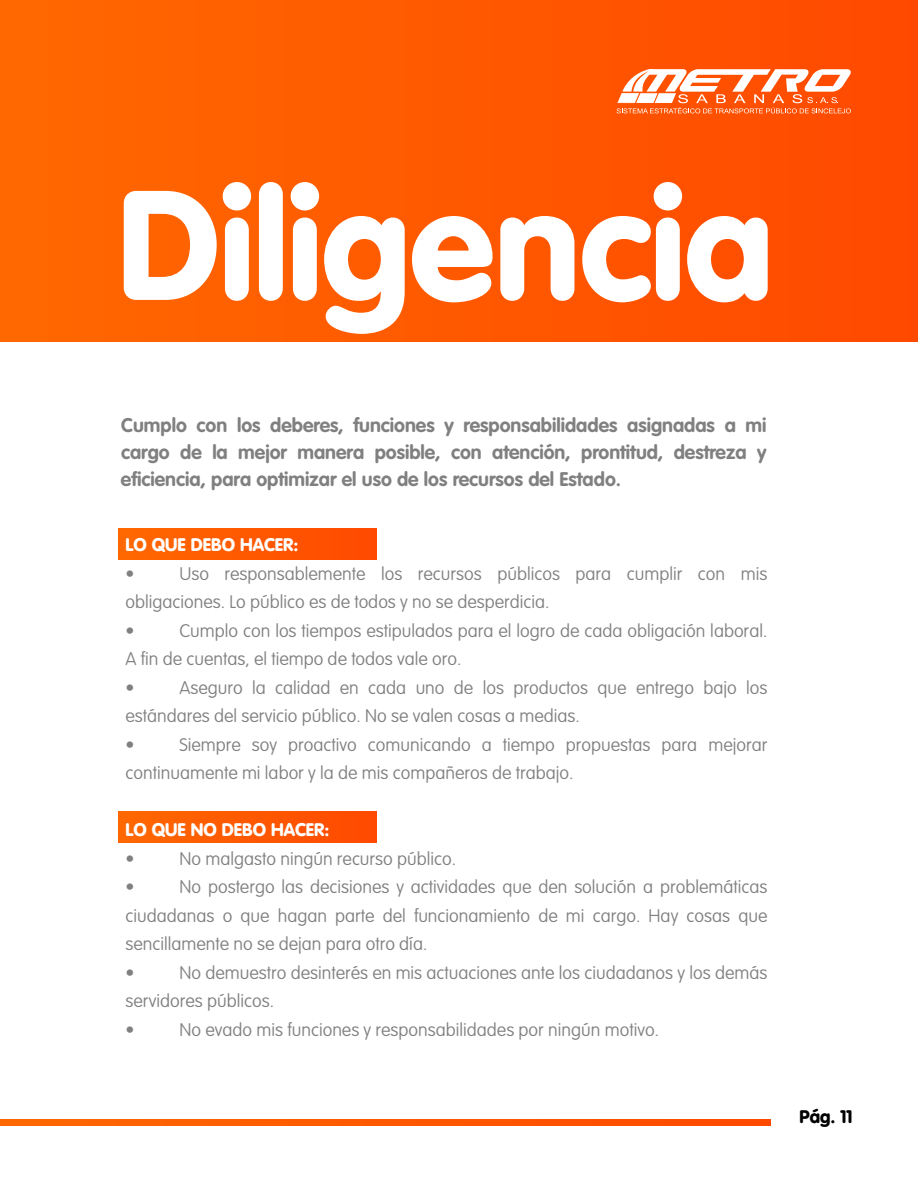
<style>
.page{position:relative;width:918px;height:1188px;background:#fff}
.page>*{position:absolute;margin:0;border:0;box-sizing:border-box;transform-origin:0 0}
.t1{font:900 153.15px "VAG Rounded Std";color:#fff}
.t2{font:700 19.5px/27px "VAG Rounded Std";color:#808080;text-align:justify}
.t3{font:100 18px/28.5px "VAG Rounded Std";color:#808080}
.t4{font:900 18px "VAG Rounded Std";color:#fff}
.t5{font:900 18px "VAG Rounded Std";color:#000}
</style>
<div class="page">
<div style="left:0;top:0;width:918px;height:341px;background:linear-gradient(to right,#ff6800,#ff4900)"></div>
<svg style="left:617px;top:69px;width:234px;height:44px"></svg>
<svg style="left:0;top:1120px;width:771px;height:6px;background:#ff5800"></svg>
<div style="left:119px;top:529px;width:257px;height:31px;background:linear-gradient(to right,#ff6800,#ff4900)"></div>
<div style="left:119px;top:811px;width:257px;height:31px;background:linear-gradient(to right,#ff6800,#ff4900)"></div>
<h1 class="t1" style="left:118px;top:153px;width:656px">Diligencia</h1>
<p class="t2" style="left:121px;top:412px;width:647px">Cumplo con los deberes, funciones y responsabilidades asignadas a mi cargo de la mejor manera posible, con atención, prontitud, destreza y eficiencia, para optimizar el uso de los recursos del Estado.</p>
<p class="t4" style="left:125px;top:534px;width:175px">LO QUE DEBO HACER:</p>
<p class="t3" style="left:125px;top:560px;width:10px">•</p>
<p class="t3" style="left:125px;top:560px;width:643px;text-indent:54px">Uso responsablemente los recursos públicos para cumplir con mis obligaciones. Lo público es de todos y no se desperdicia.<br>•</p>
<p class="t3" style="left:125px;top:617px;width:643px;text-indent:54px">Cumplo con los tiempos estipulados para el logro de cada obligación laboral.<br>A fin de cuentas, el tiempo de todos vale oro.<br>•</p>
<p class="t3" style="left:125px;top:674px;width:643px;text-indent:54px">Aseguro la calidad en cada uno de los productos que entrego bajo los estándares del servicio público. No se valen cosas a medias.<br>•</p>
<p class="t3" style="left:125px;top:731px;width:643px;text-indent:54px">Siempre soy proactivo comunicando a tiempo propuestas para mejorar continuamente mi labor y la de mis compañeros de trabajo.</p>
<p class="t4" style="left:125px;top:819px;width:206px">LO QUE NO DEBO HACER:</p>
<p class="t3" style="left:125px;top:845px;width:10px">•</p>
<p class="t3" style="left:179px;top:845px;width:278px">No malgasto ningún recurso público.</p>
<p class="t3" style="left:125px;top:873px;width:10px">•</p>
<p class="t3" style="left:125px;top:873px;width:643px;text-indent:54px">No postergo las decisiones y actividades que den solución a problemáticas ciudadanas o que hagan parte del funcionamiento de mi cargo. Hay cosas que sencillamente no se dejan para otro día.<br>•</p>
<p class="t3" style="left:125px;top:959px;width:643px;text-indent:54px">No demuestro desinterés en mis actuaciones ante los ciudadanos y los demás servidores públicos.<br>•</p>
<p class="t3" style="left:179px;top:1016px;width:481px">No evado mis funciones y responsabilidades por ningún motivo.</p>
<p class="t5" style="left:800px;top:1106px;width:54px">Pág. 11</p>
</div>
